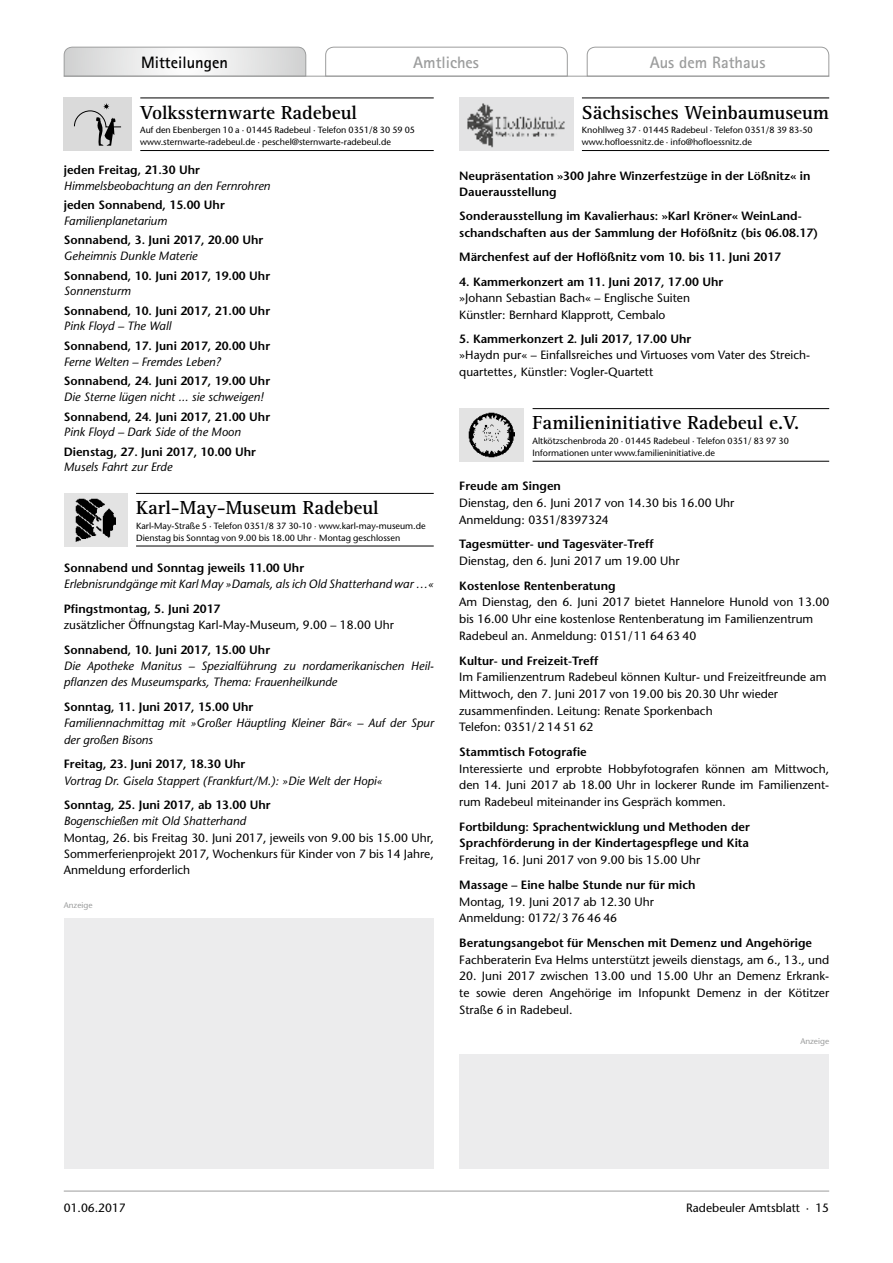
<style>
.page{position:relative;width:893px;height:1263px;background:#fff}
.page>*{position:absolute;margin:0;border:0;box-sizing:border-box;transform-origin:0 0}
.t1{font:700 19.5px "Rotis Serif";letter-spacing:-.005em;color:#000}
.t2{font:700 16.5px "Rotis Sans Serif";color:#9c9d9d}
.t3{font:700 16.5px "Rotis Sans Serif";color:#000}
.t4{font:12px/16.6px "Stone Sans";color:#000}
.t5{font:600 12px/16.4px "Stone Sans";color:#000}
.t6{font:italic 12px/16.4px "Stone Sans";color:#000}
.t7{font:9px/12px "Stone Sans";color:#000}
.t8{font:8.25px "Stone Sans";color:#9c9d9d}
</style>
<div class="page">
<svg style="left:586px;top:46px;width:244px;height:31px"></svg>
<svg style="left:325px;top:46px;width:243px;height:30px"></svg>
<svg style="left:63px;top:46px;width:244px;height:31px"></svg>
<hr style="left:64px;top:76px;width:765px;height:1px;background:#9c9d9d">
<hr style="left:64px;top:1191px;width:765px;height:1px;background:#9c9d9d">
<div style="left:64px;top:918px;width:370px;height:251px;background:#ececed"></div>
<hr style="left:140px;top:98px;width:294px;height:1px;background:#000">
<hr style="left:140px;top:150px;width:294px;height:1px;background:#000">
<div style="left:64px;top:98px;width:68px;height:53px;background:#dadada"></div>
<svg style="left:74px;top:103px;width:48px;height:43px"></svg>
<div style="left:64px;top:493px;width:64px;height:53px;background:#e3e3e3"></div>
<img style="left:76px;top:499px;width:40px;height:42px">
<hr style="left:136px;top:493px;width:298px;height:1px;background:#000">
<hr style="left:136px;top:546px;width:298px;height:1px;background:#000">
<img style="left:459px;top:98px;width:114px;height:53px">
<hr style="left:582px;top:98px;width:247px;height:1px;background:#000">
<hr style="left:582px;top:150px;width:247px;height:1px;background:#000">
<div style="left:459px;top:408px;width:65px;height:54px;background:#e3e3e3"></div>
<img style="left:468px;top:412px;width:46px;height:46px">
<hr style="left:533px;top:408px;width:296px;height:1px;background:#000">
<hr style="left:533px;top:461px;width:296px;height:1px;background:#000">
<div style="left:459px;top:1054px;width:370px;height:115px;background:#ececed"></div>
<h2 class="t3" style="left:141px;top:52px;width:88px">Mitteilungen</h2>
<h2 class="t2" style="left:413px;top:52px;width:67px">Amtliches</h2>
<h2 class="t2" style="left:650px;top:52px;width:117px">Aus dem Rathaus</h2>
<h1 class="t1" style="left:140px;top:101px;width:218px">Volkssternwarte Radebeul</h1>
<p class="t7" style="left:140px;top:124px;width:276px">Auf den Ebenbergen 10 a · 01445 Radebeul · Telefon 0351/8 30 59 05 www.sternwarte-radebeul.de · peschel@sternwarte-radebeul.de</p>
<p class="t5" style="left:64px;top:162px;width:138px">jeden Freitag, 21.30 Uhr</p>
<p class="t6" style="left:64px;top:177px;width:208px">Himmelsbeobachtung an den Fernrohren</p>
<p class="t5" style="left:64px;top:197px;width:163px">jeden Sonnabend, 15.00 Uhr</p>
<p class="t6" style="left:64px;top:212px;width:105px">Familienplanetarium</p>
<p class="t5" style="left:64px;top:232px;width:201px">Sonnabend, 3. Juni 2017, 20.00 Uhr</p>
<p class="t6" style="left:64px;top:248px;width:135px">Geheimnis Dunkle Materie</p>
<p class="t5" style="left:64px;top:267px;width:208px">Sonnabend, 10. Juni 2017, 19.00 Uhr</p>
<p class="t6" style="left:64px;top:283px;width:68px">Sonnensturm</p>
<p class="t5" style="left:64px;top:302px;width:208px">Sonnabend, 10. Juni 2017, 21.00 Uhr</p>
<p class="t6" style="left:64px;top:318px;width:109px">Pink Floyd – The Wall</p>
<p class="t5" style="left:64px;top:338px;width:208px">Sonnabend, 17. Juni 2017, 20.00 Uhr</p>
<p class="t6" style="left:64px;top:353px;width:159px">Ferne Welten – Fremdes Leben?</p>
<p class="t5" style="left:64px;top:373px;width:208px">Sonnabend, 24. Juni 2017, 19.00 Uhr</p>
<p class="t6" style="left:64px;top:388px;width:201px">Die Sterne lügen nicht ... sie schweigen!</p>
<p class="t5" style="left:64px;top:408px;width:208px">Sonnabend, 24. Juni 2017, 21.00 Uhr</p>
<p class="t6" style="left:64px;top:424px;width:179px">Pink Floyd – Dark Side of the Moon</p>
<p class="t5" style="left:64px;top:443px;width:194px">Dienstag, 27. Juni 2017, 10.00 Uhr</p>
<p class="t6" style="left:64px;top:459px;width:110px">Musels Fahrt zur Erde</p>
<h1 class="t1" style="left:136px;top:496px;width:244px">Karl-May-Museum Radebeul</h1>
<p class="t7" style="left:136px;top:519px;width:291px">Karl-May-Straße 5 · Telefon 0351/8 37 30-10 · www.karl-may-museum.de<br>Dienstag bis Sonntag von 9.00 bis 18.00 Uhr · Montag geschlossen</p>
<p class="t5" style="left:64px;top:560px;width:242px">Sonnabend und Sonntag jeweils 11.00 Uhr</p>
<p class="t6" style="left:64px;top:576px;width:371px">Erlebnisrundgänge mit Karl May »Damals, als ich Old Shatterhand war …«</p>
<p class="t5" style="left:64px;top:600px;width:158px">Pfingstmontag, 5. Juni 2017</p>
<p class="t4" style="left:64px;top:617px;width:332px">zusätzlicher Öffnungstag Karl-May-Museum, 9.00 – 18.00 Uhr</p>
<p class="t5" style="left:64px;top:641px;width:208px">Sonnabend, 10. Juni 2017, 15.00 Uhr</p>
<p class="t6" style="left:64px;top:658px;width:371px">Die Apotheke Manitus – Spezialführung zu nordamerikanischen Heil&shy;pflanzen des Museumsparks, Thema: Frauenheilkunde</p>
<p class="t5" style="left:64px;top:699px;width:191px">Sonntag, 11. Juni 2017, 15.00 Uhr</p>
<p class="t6" style="left:64px;top:715px;width:371px">Familiennachmittag mit »Großer Häuptling Kleiner Bär« – Auf der Spur der großen Bisons</p>
<p class="t5" style="left:64px;top:756px;width:183px">Freitag, 23. Juni 2017, 18.30 Uhr</p>
<p class="t6" style="left:64px;top:772px;width:320px">Vortrag Dr. Gisela Stappert (Frankfurt/M.): »Die Welt der Hopi«</p>
<p class="t5" style="left:64px;top:797px;width:208px">Sonntag, 25. Juni 2017, ab 13.00 Uhr</p>
<p class="t6" style="left:64px;top:813px;width:184px">Bogenschießen mit Old Shatterhand</p>
<p class="t4" style="left:64px;top:829px;width:371px;text-align:justify">Montag, 26. bis Freitag 30. Juni 2017, jeweils von 9.00 bis 15.00 Uhr, Sommerferienprojekt 2017, Wochenkurs für Kinder von 7 bis 14 Jahre, Anmeldung erforderlich</p>
<p class="t8" style="left:64px;top:900px;width:30px">Anzeige</p>
<h1 class="t1" style="left:582px;top:101px;width:249px">Sächsisches Weinbaumuseum</h1>
<p class="t7" style="left:582px;top:124px;width:232px">Knohllweg 37 · 01445 Radebeul · Telefon 0351/8 39 83-50 www.hofloessnitz.de · info@hofloessnitz.de</p>
<p class="t5" style="left:459px;top:167px;width:353px">Neupräsentation »300 Jahre Winzerfestzüge in der Lößnitz« in<br>Dauerausstellung</p>
<p class="t5" style="left:459px;top:208px;width:360px">Sonderausstellung im Kavalierhaus: »Karl Kröner« WeinLand&shy;schandschaften aus der Sammlung der Hofößnitz (bis 06.08.17)</p>
<p class="t5" style="left:459px;top:249px;width:323px">Märchenfest auf der Hoflößnitz vom 10. bis 11. Juni 2017</p>
<p class="t5" style="left:459px;top:273px;width:265px">4. Kammerkonzert am 11. Juni 2017, 17.00 Uhr</p>
<p class="t4" style="left:459px;top:290px;width:232px">»Johann Sebastian Bach« – Englische Suiten<br>Künstler: Bernhard Klapprott, Cembalo</p>
<p class="t5" style="left:459px;top:331px;width:234px">5. Kammerkonzert 2. Juli 2017, 17.00 Uhr</p>
<p class="t4" style="left:459px;top:347px;width:352px">»Haydn pur« – Einfallsreiches und Virtuoses vom Vater des Streich&shy;quartettes, Künstler: Vogler-Quartett</p>
<h1 class="t1" style="left:533px;top:411px;width:268px">Familieninitiative Radebeul e.V.</h1>
<p class="t7" style="left:533px;top:435px;width:258px">Altkötzschenbroda 20 · 01445 Radebeul · Telefon 0351/ 83 97 30<br>Informationen unter www.familieninitiative.de</p>
<p class="t5" style="left:459px;top:478px;width:103px">Freude am Singen</p>
<p class="t4" style="left:459px;top:494px;width:277px">Dienstag, den 6. Juni 2017 von 14.30 bis 16.00 Uhr<br>Anmeldung: 0351/8397324</p>
<p class="t5" style="left:459px;top:536px;width:196px">Tagesmütter- und Tagesväter-Treff</p>
<p class="t4" style="left:459px;top:552px;width:222px">Dienstag, den 6. Juni 2017 um 19.00 Uhr</p>
<p class="t5" style="left:459px;top:577px;width:158px">Kostenlose Rentenberatung</p>
<p class="t4" style="left:459px;top:594px;width:371px">Am Dienstag, den 6. Juni 2017 bietet Hannelore Hunold von 13.00 bis 16.00 Uhr eine kostenlose Rentenberatung im Familienzentrum<br>Radebeul an. Anmeldung: 0151/11 64 63 40</p>
<p class="t5" style="left:459px;top:652px;width:141px">Kultur- und Freizeit-Treff</p>
<p class="t4" style="left:459px;top:669px;width:369px">Im Familienzentrum Radebeul können Kultur- und Freizeitfreunde am Mittwoch, den 7. Juni 2017 von 19.00 bis 20.30 Uhr wieder zusammenfinden. Leitung: Renate Sporkenbach<br>Telefon: 0351/2 14 51 62</p>
<p class="t5" style="left:459px;top:744px;width:129px">Stammtisch Fotografie</p>
<p class="t4" style="left:459px;top:760px;width:371px;text-align:justify">Interessierte und erprobte Hobbyfotografen können am Mittwoch, den 14. Juni 2017 ab 18.00 Uhr in lockerer Runde im Familienzent&shy;rum Radebeul miteinander ins Gespräch kommen.</p>
<p class="t5" style="left:459px;top:818px;width:292px">Fortbildung: Sprachentwicklung und Methoden der<br>Sprachförderung in der Kindertagespflege und Kita</p>
<p class="t4" style="left:459px;top:851px;width:242px">Freitag, 16. Juni 2017 von 9.00 bis 15.00 Uhr</p>
<p class="t5" style="left:459px;top:876px;width:238px">Massage – Eine halbe Stunde nur für mich</p>
<p class="t4" style="left:459px;top:893px;width:196px">Montag, 19. Juni 2017 ab 12.30 Uhr<br>Anmeldung: 0172/3 76 46 46</p>
<p class="t5" style="left:459px;top:934px;width:354px">Beratungsangebot für Menschen mit Demenz und Angehörige</p>
<p class="t4" style="left:459px;top:951px;width:371px">Fachberaterin Eva Helms unterstützt jeweils dienstags, am 6., 13., und</p>
<p class="t4" style="left:459px;top:968px;width:371px;text-align:justify">20. Juni 2017 zwischen 13.00 und 15.00 Uhr an Demenz Erkrank&shy;te sowie deren Angehörige im Infopunkt Demenz in der Kötitzer Straße 6 in Radebeul.</p>
<p class="t8" style="left:800px;top:1036px;width:30px">Anzeige</p>
<p class="t4" style="left:64px;top:1199px;width:63px">01.06.2017</p>
<p class="t4" style="left:686px;top:1199px;width:144px">Radebeuler Amtsblatt · 15</p>
</div>
